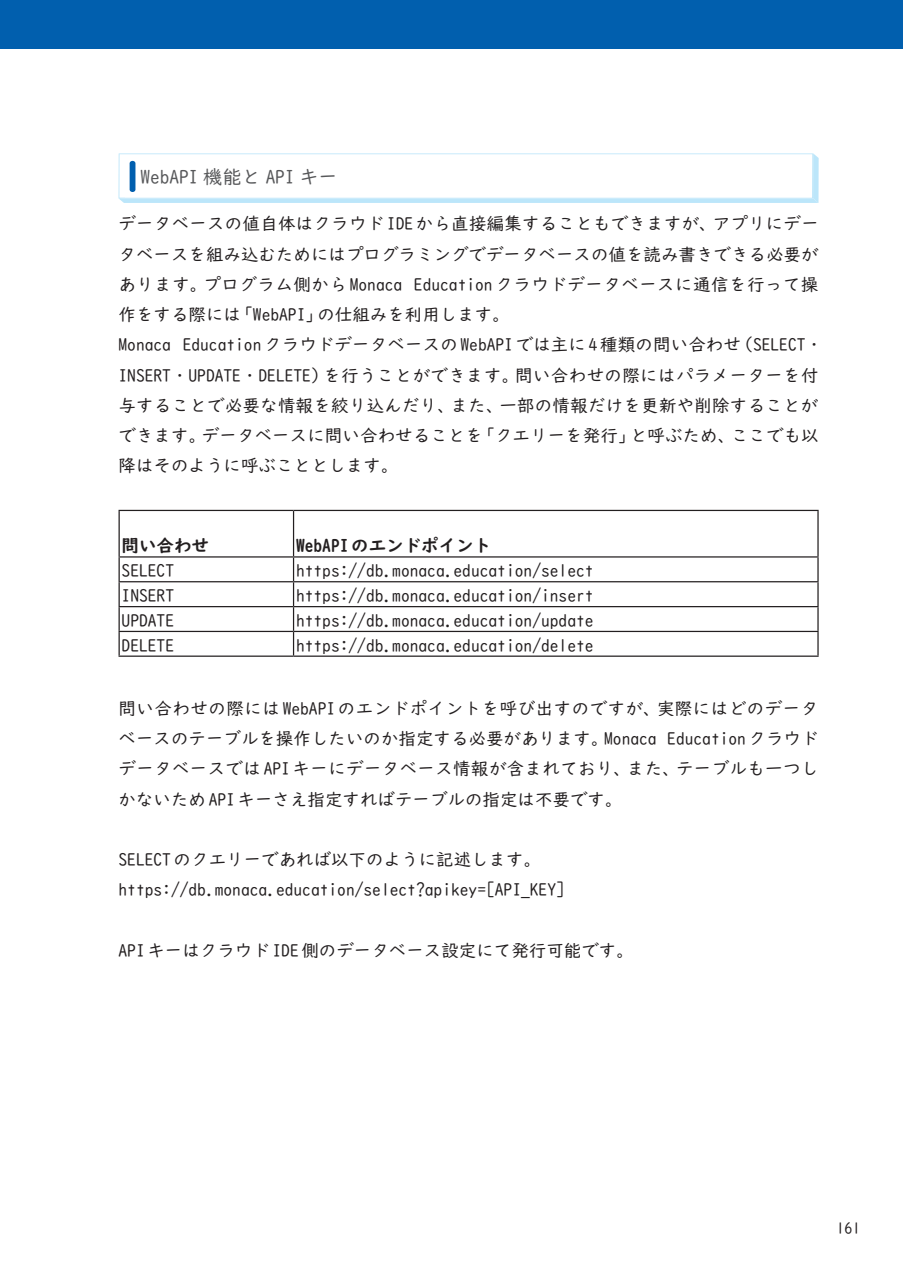
<style>
.page{position:relative;width:903px;height:1275px;background:#fff}
.page>*{position:absolute;margin:0;border:0;box-sizing:border-box;transform-origin:0 0}
.t1{font:19.25px "UD Digi Kyokasho N R";color:#57585a}
.t2{font:17.5px/30.3px "UD Digi Kyokasho N R";color:#231f20}
.t3{font:17.5px "UD Digi Kyokasho N B";color:#231f20}
.t4{font:15.75px "UD Digi Kyokasho N R";color:#231f20}
</style>
<div class="page">
<div style="left:0;top:0;width:903px;height:48px;background:#015fae"></div>
<svg style="left:119px;top:153px;width:700px;height:50px"></svg>
<div style="left:130px;top:161px;width:5px;height:31px;background:#015fae;border-radius:3px"></div>
<hr style="left:119px;top:510px;width:175px;height:1px;background:#231f20">
<hr style="left:119px;top:511px;width:1px;height:45px;background:#231f20">
<hr style="left:294px;top:510px;width:525px;height:1px;background:#231f20">
<hr style="left:293px;top:511px;width:1px;height:45px;background:#231f20">
<hr style="left:817px;top:511px;width:2px;height:45px;background:#231f20">
<hr style="left:119px;top:556px;width:175px;height:2px;background:#231f20">
<hr style="left:294px;top:556px;width:525px;height:2px;background:#231f20">
<hr style="left:817px;top:558px;width:2px;height:23px;background:#231f20">
<hr style="left:119px;top:581px;width:175px;height:1px;background:#231f20">
<hr style="left:294px;top:581px;width:525px;height:1px;background:#231f20">
<hr style="left:817px;top:582px;width:2px;height:24px;background:#231f20">
<hr style="left:119px;top:606px;width:175px;height:1px;background:#231f20">
<hr style="left:294px;top:606px;width:525px;height:1px;background:#231f20">
<hr style="left:817px;top:607px;width:2px;height:24px;background:#231f20">
<hr style="left:119px;top:631px;width:175px;height:1px;background:#231f20">
<svg style="left:119px;top:558px;width:1px;height:97px"></svg>
<hr style="left:294px;top:631px;width:525px;height:1px;background:#231f20">
<svg style="left:293px;top:558px;width:1px;height:97px"></svg>
<hr style="left:817px;top:632px;width:2px;height:23px;background:#231f20">
<hr style="left:119px;top:655px;width:175px;height:2px;background:#231f20">
<hr style="left:294px;top:655px;width:525px;height:2px;background:#231f20">
<p class="t1" style="left:140px;top:166px;width:199px">WebAPI 機能と API キー</p>
<p class="t2" style="left:119px;top:209px;width:706px">データベースの値自体はクラウド IDEから直接編集することもできますが、アプリにデータベースを組み込むためにはプログラミングでデータベースの値を読み書きできる必要があります。プログラム側から Monaca Educationクラウドデータベースに通信を行って操作をする際には「WebAPI」の仕組みを利用します。<br>Monaca Educationクラウドデータベースの WebAPIでは主に 4種類の問い合わせ（SELECT・INSERT・UPDATE・DELETE）を行うことができます。問い合わせの際にはパラメーターを付与することで必要な情報を絞り込んだり、また、一部の情報だけを更新や削除することができます。データベースに問い合わせることを「クエリーを発行」と呼ぶため、ここでも以降はそのように呼ぶこととします。</p>
<p class="t3" style="left:122px;top:535px;width:89px">問い合わせ</p>
<p class="t3" style="left:296px;top:535px;width:197px">WebAPIのエンドポイント</p>
<p class="t2" style="left:122px;top:556px;width:54px">SELECT</p>
<p class="t2" style="left:296px;top:556px;width:299px">https://db.monaca.education/select</p>
<p class="t2" style="left:122px;top:580px;width:54px">INSERT</p>
<p class="t2" style="left:296px;top:580px;width:299px">https://db.monaca.education/insert</p>
<p class="t2" style="left:122px;top:605px;width:54px">UPDATE</p>
<p class="t2" style="left:296px;top:605px;width:299px">https://db.monaca.education/update</p>
<p class="t2" style="left:122px;top:630px;width:54px">DELETE</p>
<p class="t2" style="left:296px;top:630px;width:299px">https://db.monaca.education/delete</p>
<p class="t2" style="left:119px;top:693px;width:701px;text-align:justify">問い合わせの際には WebAPIのエンドポイントを呼び出すのですが、実際にはどのデータベースのテーブルを操作したいのか指定する必要があります。Monaca Educationクラウドデータベースでは APIキーにデータベース情報が含まれており、また、テーブルも一つしかないため APIキーさえ指定すればテーブルの指定は不要です。</p>
<p class="t2" style="left:119px;top:844px;width:448px">SELECTのクエリーであれば以下のように記述します。https://db.monaca.education/select?apikey=[API_KEY]</p>
<p class="t2" style="left:119px;top:935px;width:517px">APIキーはクラウド IDE側のデータベース設定にて発行可能です。</p>
<p class="t4" style="left:836px;top:1219px;width:25px">161</p>
</div>
